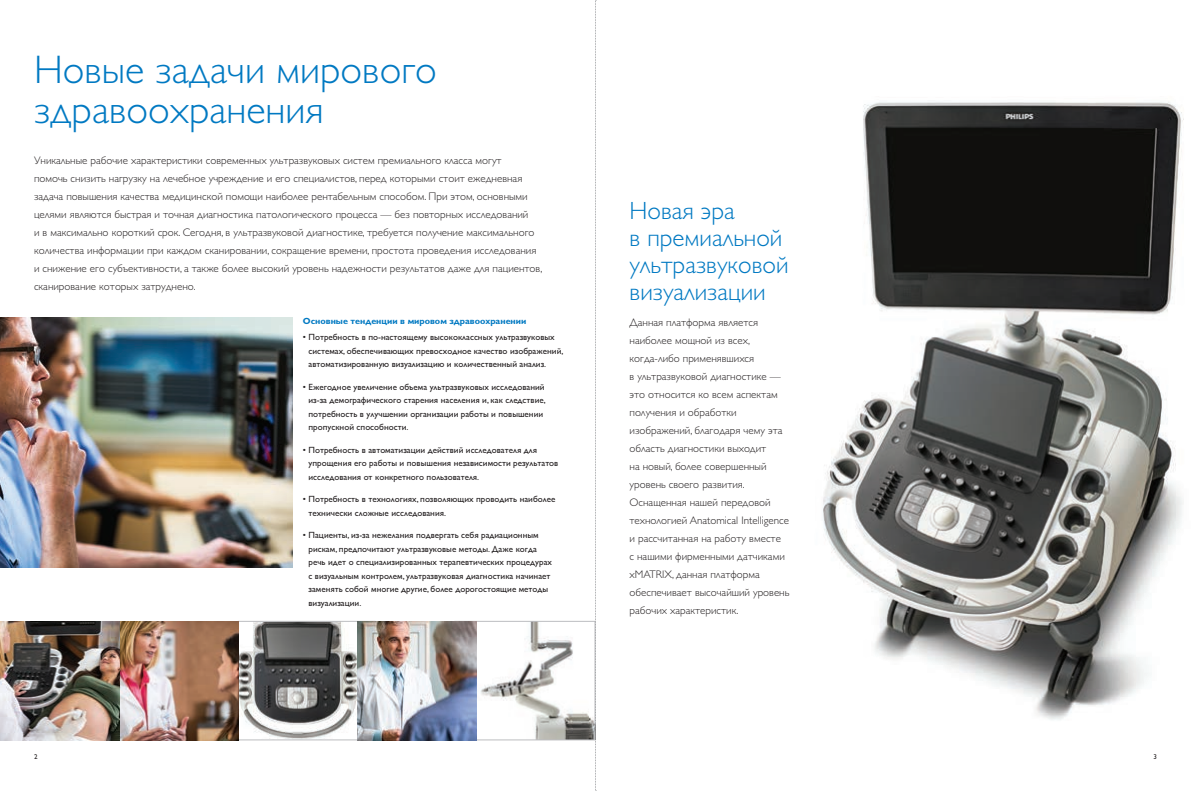
<style>
.page{position:relative;width:1191px;height:791px;background:#fff}
.page>*{position:absolute;margin:0;border:0;box-sizing:border-box;transform-origin:0 0}
.t1{font:40px/40px "Gill Sans Alt One WGL Light";color:#0079c2}
.t2{font:25px/27px "Gill Sans Alt One WGL Light";color:#0079c2}
.t3{font:11px/18px "Gill Sans Alt One WGL Light";color:#231f20}
.t4{font:9px/13.5px "Gill Sans Alt One WGL";color:#231f20}
.t5{font:700 9px "Gill Sans Alt One WGL";color:#0079c2}
.t6{font:7px "Gill Sans Alt One WGL";color:#231f20}
</style>
<div class="page">
<img style="left:476px;top:623px;width:117px;height:115px">
<div style="left:454px;top:621px;width:141px;height:119px;border:1px solid #bcbdc0"></div>
<svg style="left:240px;top:623px;width:117px;height:115px"></svg>
<div style="left:238px;top:621px;width:137px;height:119px;border:1px solid #bcbdc0"></div>
<img style="left:823px;top:102px;width:361px;height:618px">
<img style="left:357px;top:621px;width:119px;height:119px">
<img style="left:119px;top:621px;width:119px;height:119px">
<img style="left:0;top:621px;width:119px;height:119px">
<img style="left:0;top:317px;width:293px;height:250px">
<svg style="left:595px;top:0;width:1px;height:791px"></svg>
<h1 class="t1" style="left:34px;top:50px;width:404px">Новые задачи мирового здравоохранения</h1>
<p class="t3" style="left:34px;top:151px;width:510px">Уникальные рабочие характеристики современных ультразвуковых систем премиального класса могут<br>помочь снизить нагрузку на лечебное учреждение и его специалистов, перед которыми стоит ежедневная задача повышения качества медицинской помощи наиболее рентабельным способом. При этом, основными целями являются быстрая и точная диагностика патологического процесса — без повторных исследований<br>и в максимально короткий срок. Сегодня, в ультразвуковой диагностике, требуется получение максимального количества информации при каждом сканировании, сокращение времени, простота проведения исследования и снижение его субъективности, а также более высокий уровень надежности результатов даже для пациентов, сканирование которых затруднено.</p>
<p class="t5" style="left:303px;top:315px;width:225px">Основные тенденции в мировом здравоохранении</p>
<p class="t4" style="left:308px;top:330px;width:256px;text-indent:-6px">• Потребность в по-настоящему высококлассных ультразвуковых системах, обеспечивающих превосходное качество изображений, автоматизированную визуализацию и количественный анализ.</p>
<p class="t4" style="left:308px;top:380px;width:239px;text-indent:-6px">• Ежегодное увеличение объема ультразвуковых исследований из-за демографического старения населения и, как следствие, потребность в улучшении организации работы и повышении пропускной способности.</p>
<p class="t4" style="left:308px;top:443px;width:251px;text-indent:-6px">• Потребность в автоматизации действий исследователя для упрощения его работы и повышения независимости результатов исследования от конкретного пользователя.</p>
<p class="t4" style="left:308px;top:492px;width:248px;text-indent:-6px">• Потребность в технологиях, позволяющих проводить наиболее технически сложные исследования.</p>
<p class="t4" style="left:308px;top:528px;width:245px;text-indent:-6px">• Пациенты, из-за нежелания подвергать себя радиационным рискам, предпочитают ультразвуковые методы. Даже когда речь идет о специализированных терапевтических процедурах с визуальным контролем, ультразвуковая диагностика начинает заменять собой многие другие, более дорогостоящие методы визуализации.</p>
<h2 class="t2" style="left:629px;top:197px;width:161px">Новая эра<br>в премиальной ультразвуковой визуализации</h2>
<p class="t3" style="left:629px;top:313px;width:161px">Данная платформа является наиболее мощной из всех, когда-либо применявшихся<br>в ультразвуковой диагностике — это относится ко всем аспектам получения и обработки изображений, благодаря чему эта область диагностики выходит<br>на новый, более совершенный уровень своего развития.<br>Оснащенная нашей передовой технологией Anatomical Intelligence и рассчитанная на работу вместе<br>с нашими фирменными датчиками xMATRIX, данная платформа обеспечивает высочайший уровень рабочих характеристик.</p>
<p class="t6" style="left:34px;top:751px;width:5px">2</p>
<p class="t6" style="left:1153px;top:751px;width:5px">3</p>
</div>
